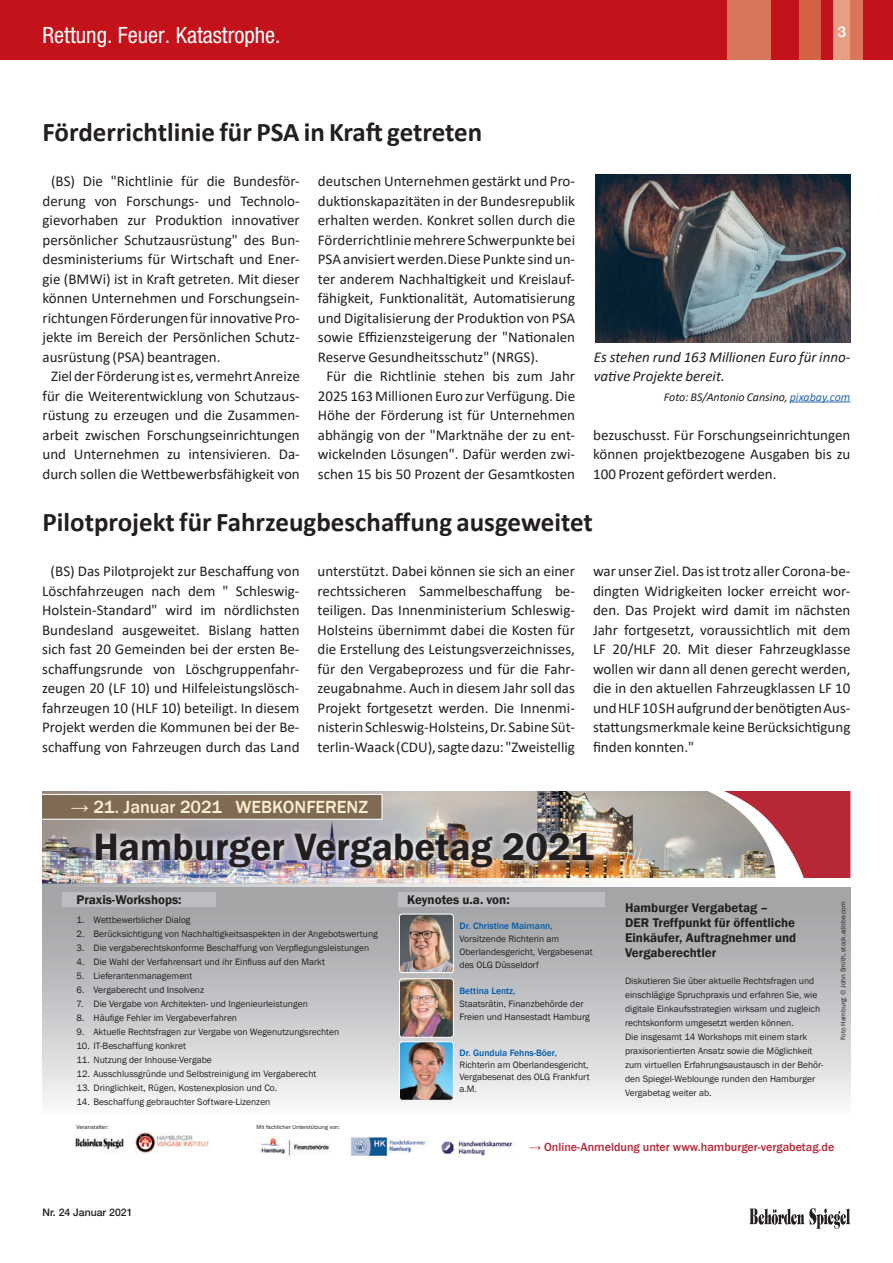
<style>
.page{position:relative;width:893px;height:1263px;background:#fff}
.page>*{position:absolute;margin:0;border:0;box-sizing:border-box;transform-origin:0 0}
.t1{font:600 39.15px "Franklin Gothic";color:#231f20}
.t2{font:700 27px "Calibri";color:#231f20}
.t3{font:condensed 22.5px "Helvetica Neue";color:#fff}
.t4{font:500 18.15px "Franklin Gothic";color:#feefd0}
.t5{font:15px/19.5px "Calibri";color:#231f20;text-align:justify}
.t6{font:italic 15px/19.5px "Calibri";color:#231f20}
.t7{font:500 15px "Helvetica Neue";color:#fff}
.t8{font:600 13.05px/15px "Franklin Gothic";color:#231f20}
.t9{font:500 12px "Franklin Gothic";color:#b72837}
.t10{font:italic 12px "Calibri";color:#231f20}
.t11{font:500 10.5px "Helvetica Neue";color:#231f20}
.t12{font:9.45px/14px "Franklin Gothic";color:#231f20}
.t13{font:500 9.45px "Franklin Gothic";color:#015aaa}
.t14{font:7.05px "Franklin Gothic";color:#231f20}
.t15{font:6px "Franklin Gothic";color:#231f20}
.s1{color:#2a68b3}
.s2{font-size:9px}
</style>
<div class="page">
<div style="left:0;top:0;width:893px;height:60px;background:#c4121a"></div>
<div style="left:799px;top:0;width:21px;height:60px;background:#d36146"></div>
<div style="left:727px;top:0;width:43px;height:60px;background:#d9755a"></div>
<div style="left:833px;top:0;width:24px;height:60px;background:#e69e85"></div>
<div style="left:850px;top:0;width:13px;height:60px;background:#d9755a"></div>
<svg style="left:749px;top:1208px;width:101px;height:21px"></svg>
<hr style="left:790px;top:402px;width:60px;height:1px;background:#2a68b3">
<img style="left:43px;top:792px;width:636px;height:86px">
<svg style="left:43px;top:794px;width:339px;height:25px;background:#85725d"></svg>
<svg style="left:679px;top:792px;width:171px;height:86px;background:#b87a7c"></svg>
<div style="left:43px;top:884px;width:807px;height:234px;background:linear-gradient(to bottom,#9a9b9e,#f5f5f6)"></div>
<img style="left:88px;top:826px;width:513px;height:49px">
<img style="left:43px;top:878px;width:807px;height:8px">
<div style="left:398px;top:892px;width:207px;height:14px;background:#bcbdc0"></div>
<img style="left:401px;top:915px;width:51px;height:56px">
<div style="left:399px;top:913px;width:55px;height:60px;border:1px solid #fff;border-radius:3px"></div>
<img style="left:401px;top:980px;width:51px;height:56px">
<div style="left:399px;top:978px;width:55px;height:60px;border:1px solid #fff;border-radius:3px"></div>
<img style="left:401px;top:1043px;width:51px;height:56px">
<div style="left:399px;top:1041px;width:55px;height:60px;border:1px solid #fff;border-radius:3px"></div>
<div style="left:62px;top:892px;width:154px;height:14px;background:#bcbdc0"></div>
<img style="left:74px;top:1133px;width:439px;height:24px">
<img style="left:595px;top:175px;width:255px;height:167px">
<h3 class="t3" style="left:43px;top:22px;width:240px">Rettung. Feuer. Katastrophe.</h3>
<p class="t7" style="left:838px;top:23px;width:10px">3</p>
<h2 class="t2" style="left:43px;top:113px;width:441px">Förderrichtlinie für PSA in Kraft getreten</h2>
<p class="t5" style="left:51px;top:171px;width:250px">(BS) Die "Richtlinie für die Bundesför-</p>
<p class="t5" style="left:43px;top:190px;width:259px">derung von Forschungs- und Technolo-</p>
<p class="t5" style="left:43px;top:210px;width:259px">gievorhaben zur Produktion innovativer</p>
<p class="t5" style="left:43px;top:229px;width:259px">persönlicher Schutzausrüstung" des Bun-</p>
<p class="t5" style="left:43px;top:249px;width:259px">desministeriums für Wirtschaft und Ener-</p>
<p class="t5" style="left:43px;top:268px;width:259px">gie (BMWi) ist in Kraft getreten. Mit dieser</p>
<p class="t5" style="left:43px;top:288px;width:259px">können Unternehmen und Forschungsein-</p>
<p class="t5" style="left:43px;top:307px;width:259px">richtungen Förderungen für innovative Pro-</p>
<p class="t5" style="left:43px;top:327px;width:259px">jekte im Bereich der Persönlichen Schutz-</p>
<p class="t5" style="left:43px;top:346px;width:180px">ausrüstung (PSA) beantragen.</p>
<p class="t5" style="left:51px;top:366px;width:250px">Ziel der Förderung ist es, vermehrt Anreize</p>
<p class="t5" style="left:43px;top:385px;width:259px">für die Weiterentwicklung von Schutzaus-</p>
<p class="t5" style="left:43px;top:405px;width:259px">rüstung zu erzeugen und die Zusammen-</p>
<p class="t5" style="left:43px;top:424px;width:259px">arbeit zwischen Forschungseinrichtungen</p>
<p class="t5" style="left:43px;top:444px;width:259px">und Unternehmen zu intensivieren. Da-</p>
<p class="t5" style="left:43px;top:463px;width:259px">durch sollen die Wettbewerbsfähigkeit von</p>
<p class="t5" style="left:318px;top:171px;width:259px">deutschen Unternehmen gestärkt und Pro-</p>
<p class="t5" style="left:318px;top:190px;width:259px">duktionskapazitäten in der Bundesrepublik</p>
<p class="t5" style="left:318px;top:210px;width:259px">erhalten werden. Konkret sollen durch die</p>
<p class="t5" style="left:318px;top:229px;width:259px">Förderrichtlinie mehrere Schwerpunkte bei</p>
<p class="t5" style="left:318px;top:249px;width:259px">PSA anvisiert werden.Diese Punkte sind un-</p>
<p class="t5" style="left:318px;top:268px;width:259px">ter anderem Nachhaltigkeit und Kreislauf-</p>
<p class="t5" style="left:318px;top:288px;width:259px">fähigkeit, Funktionalität, Automatisierung</p>
<p class="t5" style="left:318px;top:307px;width:259px">und Digitalisierung der Produktion von PSA</p>
<p class="t5" style="left:318px;top:327px;width:259px">sowie Effizienzsteigerung der "Nationalen</p>
<p class="t5" style="left:318px;top:346px;width:222px">Reserve Gesundheitsschutz" (NRGS).</p>
<p class="t5" style="left:326px;top:366px;width:250px">Für die Richtlinie stehen bis zum Jahr</p>
<p class="t5" style="left:318px;top:385px;width:259px">2025 163 Millionen Euro zur Verfügung. Die</p>
<p class="t5" style="left:318px;top:405px;width:259px">Höhe der Förderung ist für Unternehmen</p>
<p class="t5" style="left:318px;top:424px;width:259px">abhängig von der "Marktnähe der zu ent-</p>
<p class="t5" style="left:318px;top:444px;width:259px">wickelnden Lösungen". Dafür werden zwi-</p>
<p class="t5" style="left:318px;top:463px;width:259px">schen 15 bis 50 Prozent der Gesamtkosten</p>
<p class="t6" style="left:594px;top:346px;width:258px">Es stehen rund 163 Millionen Euro für inno&shy;vative Projekte bereit.</p>
<p class="t10" style="left:664px;top:388px;width:188px">Foto: BS/Antonio Cansino, <span class="s1">pixabay.com</span></p>
<p class="t5" style="left:593px;top:424px;width:259px">bezuschusst. Für Forschungseinrichtungen können projektbezogene Ausgaben bis zu 100 Prozent gefördert werden.</p>
<h2 class="t2" style="left:43px;top:503px;width:552px">Pilotprojekt für Fahrzeugbeschaffung ausgeweitet</h2>
<p class="t5" style="left:42px;top:561px;width:259px;text-align:center">(BS) Das Pilotprojekt zur Beschaffung von Löschfahrzeugen nach dem " Schleswig-Holstein-Standard" wird im nördlichsten Bundesland ausgeweitet. Bislang hatten sich fast 20 Gemeinden bei der ersten Be&shy;schaffungsrunde von Löschgruppenfahr&shy;zeugen 20 (LF 10) und Hilfeleistungslösch&shy;fahrzeugen 10 (HLF 10) beteiligt. In diesem Projekt werden die Kommunen bei der Be&shy;schaffung von Fahrzeugen durch das Land</p>
<p class="t5" style="left:318px;top:561px;width:259px">unterstützt. Dabei können sie sich an einer rechtssicheren Sammelbeschaffung be&shy;teiligen. Das Innenministerium Schleswig-Holsteins übernimmt dabei die Kosten für die Erstellung des Leistungsverzeichnisses, für den Vergabeprozess und für die Fahr&shy;zeugabnahme. Auch in diesem Jahr soll das Projekt fortgesetzt werden. Die Innenmi&shy;nisterin Schleswig-Holsteins, Dr. Sabine Süt&shy;terlin-Waack (CDU), sagte dazu: "Zweistellig</p>
<p class="t5" style="left:593px;top:561px;width:259px">war unser Ziel. Das ist trotz aller Corona-be&shy;dingten Widrigkeiten locker erreicht wor&shy;den. Das Projekt wird damit im nächsten Jahr fortgesetzt, voraussichtlich mit dem LF 20/HLF 20. Mit dieser Fahrzeugklasse wollen wir dann all denen gerecht werden, die in den aktuellen Fahrzeugklassen LF 10 und HLF 10 SH aufgrund der benötigten Aus&shy;stattungsmerkmale keine Berücksichtigung finden konnten."</p>
<p class="t4" style="left:71px;top:795px;width:299px">→ 21. Januar 2021 WEBKONFERENZ</p>
<h1 class="t1" style="left:94px;top:823px;width:502px">Hamburger Vergabetag 2021</h1>
<p class="t8" style="left:77px;top:892px;width:107px">Praxis-Workshops:</p>
<p class="t12" style="left:77px;top:913px;width:116px">1. Wettbewerblicher Dialog</p>
<p class="t12" style="left:77px;top:927px;width:303px">2. Berücksichtigung von Nachhaltigkeitsaspekten in der Angebotswertung</p>
<p class="t12" style="left:77px;top:941px;width:294px">3. Die vergaberechtskonforme Beschaffung von Verpflegungsleistungen</p>
<p class="t12" style="left:77px;top:955px;width:250px">4. Die Wahl der Verfahrensart und ihr Einfluss auf den Markt</p>
<p class="t12" style="left:77px;top:969px;width:117px">5. Lieferantenmanagement</p>
<p class="t12" style="left:77px;top:983px;width:129px">6. Vergaberecht und Insolvenz</p>
<p class="t12" style="left:77px;top:997px;width:233px">7. Die Vergabe von Architekten- und Ingenieurleistungen</p>
<p class="t12" style="left:77px;top:1011px;width:162px">8. Häufige Fehler im Vergabeverfahren</p>
<p class="t12" style="left:77px;top:1025px;width:264px">9. Aktuelle Rechtsfragen zur Vergabe von Wegenutzungsrechten</p>
<p class="t12" style="left:77px;top:1039px;width:111px">10. IT-Beschaffung konkret</p>
<p class="t12" style="left:77px;top:1053px;width:137px">11. Nutzung der Inhouse-Vergabe</p>
<p class="t12" style="left:77px;top:1067px;width:241px">12. Ausschlussgründe und Selbstreinigung im Vergaberecht</p>
<p class="t12" style="left:77px;top:1081px;width:202px">13. Dringlichkeit, Rügen, Kostenexplosion und Co.</p>
<p class="t12" style="left:77px;top:1095px;width:195px">14. Beschaffung gebrauchter Software-Lizenzen</p>
<p class="t15" style="left:77px;top:1123px;width:34px">Veranstalter:</p>
<p class="t15" style="left:257px;top:1123px;width:85px">Mit fachlicher Unterstützung von:</p>
<p class="t8" style="left:407px;top:892px;width:104px">Keynotes u.a. von:</p>
<p class="t13" style="left:460px;top:920px;width:95px">Dr. Christine Maimann,</p>
<p class="t12" style="left:460px;top:933px;width:135px;line-height:13px">Vorsitzende Richterin am<br>Oberlandesgericht, Vergabesenat des OLG Düsseldorf</p>
<p class="t13" style="left:460px;top:985px;width:57px">Bettina Lentz,</p>
<p class="t12" style="left:460px;top:998px;width:132px;line-height:13px">Staatsrätin, Finanzbehörde der<br>Freien und Hansestadt Hamburg</p>
<p class="t13" style="left:460px;top:1047px;width:99px">Dr. Gundula Fehns-Böer,</p>
<p class="t12" style="left:460px;top:1059px;width:132px;line-height:12px;text-align:justify">Richterin am Oberlandesgericht, Vergabesenat des OLG Frankfurt a.M<span class="s2">.</span></p>
<p class="t8" style="left:625px;top:900px;width:173px">Hamburger Vergabetag –<br>DER Treffpunkt für öffentliche<br>Einkäufer, Auftragnehmer und<br>Vergaberechtler</p>
<p class="t12" style="left:625px;top:974px;width:200px">Diskutieren Sie über aktuelle Rechtsfragen und einschlägige Spruchpraxis und erfahren Sie, wie digitale Einkaufsstrategien wirksam und zugleich rechtskonform umgesetzt werden können.<br>Die insgesamt 14 Workshops mit einem stark praxisorientierten Ansatz sowie die Möglichkeit zum virtuellen Erfahrungsaustausch in der Behör&shy;den Spiegel-Weblounge runden den Hamburger Vergabetag weiter ab.</p>
<p class="t14" style="left:839px;top:1040px;width:140px;rotate:-90deg">Foto Hamburg: © John Smith, stock.adobe.com</p>
<p class="t11" style="left:43px;top:1206px;width:92px">Nr. 24 Januar 2021</p>
<p class="t9" style="left:529px;top:1140px;width:307px">→ Online-Anmeldung unter www.hamburger-vergabetag.de</p>
</div>
